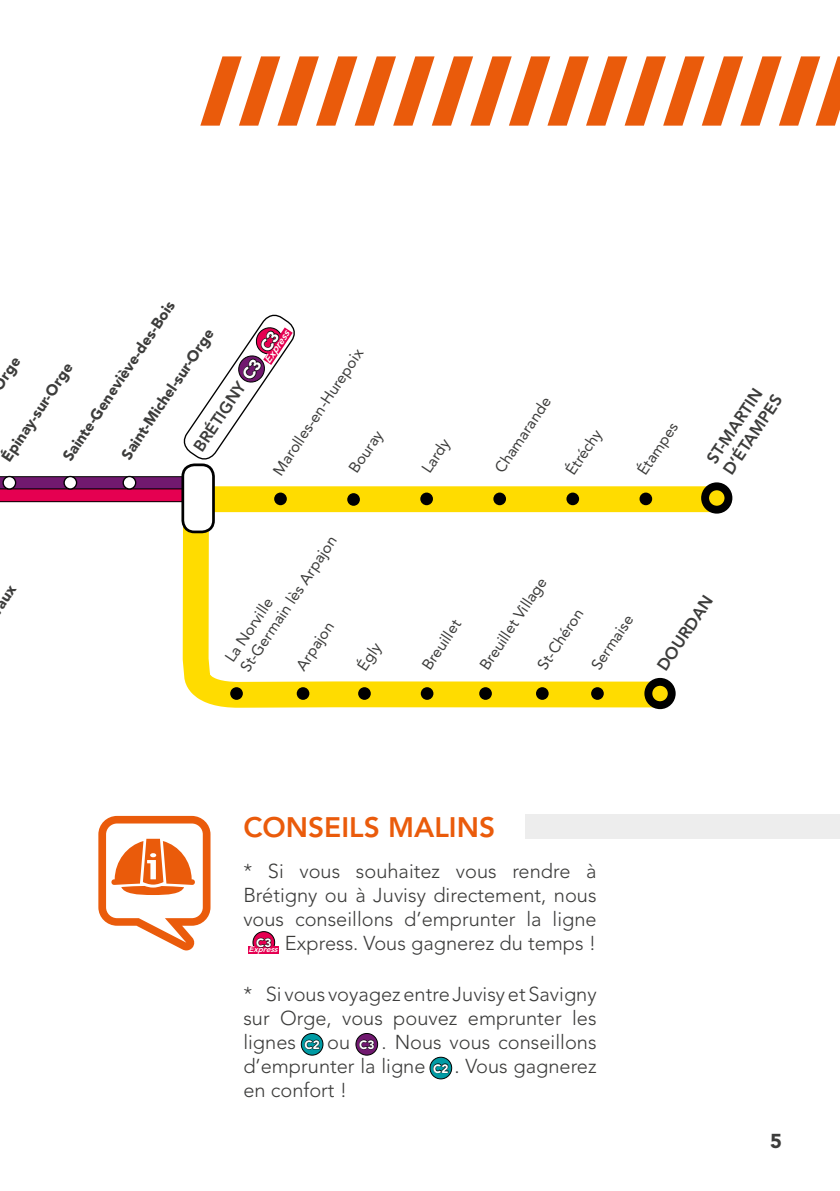
<style>
.page{position:relative;width:840px;height:1191px;background:#fff}
.page>*{position:absolute;margin:0;border:0;box-sizing:border-box;transform-origin:0 0}
.t1{font:800 28px "Avenir LT Std";color:#ea5b0b}
.t2{font:300 20px/24px "Avenir LT Std";color:#3c3c3b;text-align:right}
.t3{font:900 20px "Avenir LT Std";color:#3c3c3b}
.t4{font:800 16.6px/19.8px "Avenir LT Std";color:#3c3c3b}
.t5{font:800 16.2px "Avenir LT Std";color:#3c3c3b}
.t6{font:15.4px/18.2px "Avenir LT Std";color:#3c3c3b}
.t7{font:900 15.2px "Avenir LT Std";color:#3c3c3b}
.t8{font:900 12px "Avenir LT Std";color:#fff}
.t9{font:italic 800 8px "Avenir LT Std";color:#fff}
.s1{font-weight:900;color:#fff}
</style>
<div class="page">
<div style="left:525px;top:814px;width:314px;height:25px;background:#ededed"></div>
<svg style="left:0;top:476px;width:170px;height:26px;background:#9f0a53"></svg>
<svg style="left:3px;top:476px;width:13px;height:13px"></svg>
<div style="left:2px;top:476px;width:14px;height:14px;border:1px solid #000;border-radius:50%"></div>
<svg style="left:64px;top:476px;width:13px;height:13px"></svg>
<div style="left:63px;top:476px;width:14px;height:14px;border:1px solid #000;border-radius:50%"></div>
<svg style="left:123px;top:476px;width:13px;height:13px"></svg>
<div style="left:122px;top:476px;width:14px;height:13px;border:1px solid #000;border-radius:50%"></div>
<div style="left:201px;top:486px;width:515px;height:26px;background:#ffdc00"></div>
<svg style="left:704px;top:486px;width:24px;height:24px"></svg>
<div style="left:700px;top:482px;width:32px;height:31px;border:8px solid #000;border-radius:50%"></div>
<svg style="left:170px;top:467px;width:514px;height:243px"></svg>
<div style="left:648px;top:682px;width:23px;height:23px;background:#ffdc00;border-radius:50%"></div>
<div style="left:644px;top:678px;width:31px;height:31px;border:8px solid #000;border-radius:50%"></div>
<div style="left:274px;top:492px;width:13px;height:13px;background:#000;border-radius:50%"></div>
<div style="left:347px;top:493px;width:13px;height:13px;background:#000;border-radius:50%"></div>
<div style="left:420px;top:492px;width:13px;height:13px;background:#000;border-radius:50%"></div>
<div style="left:493px;top:492px;width:12px;height:13px;background:#000;border-radius:50%"></div>
<div style="left:566px;top:492px;width:12px;height:13px;background:#000;border-radius:50%"></div>
<div style="left:639px;top:492px;width:12px;height:13px;background:#000;border-radius:50%"></div>
<div style="left:230px;top:687px;width:13px;height:13px;background:#000;border-radius:50%"></div>
<div style="left:296px;top:687px;width:13px;height:13px;background:#000;border-radius:50%"></div>
<div style="left:358px;top:687px;width:12px;height:13px;background:#000;border-radius:50%"></div>
<div style="left:420px;top:687px;width:13px;height:13px;background:#000;border-radius:50%"></div>
<div style="left:479px;top:687px;width:12px;height:13px;background:#000;border-radius:50%"></div>
<div style="left:535px;top:687px;width:13px;height:13px;background:#000;border-radius:50%"></div>
<div style="left:590px;top:687px;width:13px;height:13px;background:#000;border-radius:50%"></div>
<div style="left:183px;top:465px;width:30px;height:67px;background:#fff;border-radius:12px"></div>
<div style="left:181px;top:463px;width:34px;height:70px;border:3px solid #000;border-radius:12px"></div>
<svg style="left:200px;top:56px;width:639px;height:70px"></svg>
<svg style="left:98px;top:816px;width:112px;height:134px"></svg>
<svg style="left:253px;top:931px;width:21px;height:22px"></svg>
<div style="left:252px;top:931px;width:23px;height:22px;border:1px solid #000;border-radius:50%"></div>
<div style="left:248px;top:946px;width:31px;height:7px;background:#e50051"></div>
<svg style="left:256px;top:937px;width:15px;height:10px"></svg>
<svg style="left:301px;top:1033px;width:22px;height:22px"></svg>
<div style="left:301px;top:1033px;width:22px;height:22px;border:1px solid #000;border-radius:50%"></div>
<svg style="left:304px;top:1039px;width:15px;height:10px"></svg>
<svg style="left:356px;top:1033px;width:21px;height:22px"></svg>
<div style="left:355px;top:1033px;width:23px;height:22px;border:1px solid #000;border-radius:50%"></div>
<svg style="left:359px;top:1039px;width:15px;height:10px"></svg>
<svg style="left:430px;top:1057px;width:21px;height:21px"></svg>
<div style="left:429px;top:1056px;width:23px;height:23px;border:1px solid #000;border-radius:50%"></div>
<svg style="left:433px;top:1063px;width:15px;height:10px"></svg>
<svg style="left:183px;top:314px;width:112px;height:150px"></svg>
<p class="t7" style="left:58px;top:454px;width:190px;rotate:-56deg">Sainte-Geneviève-des-Bois</p>
<p class="t7" style="left:117px;top:452px;width:155px;rotate:-56deg">Saint-Michel-sur-Orge</p>
<p class="t5" style="left:189px;top:444px;width:150px;rotate:-56deg">BRÉTIGNY <span class="s1">C3</span> <sub>Express</sub></p>
<p class="t6" style="left:269px;top:468px;width:150px;rotate:-56deg">Marolles-en-Hurepoix</p>
<p class="t7" style="left:-3px;top:454px;width:116px;rotate:-56deg">Épinay-sur-Orge</p>
<p class="t6" style="left:345px;top:466px;width:50px;rotate:-56deg">Bouray</p>
<p class="t6" style="left:417px;top:466px;width:39px;rotate:-56deg">Lardy</p>
<p class="t6" style="left:490px;top:466px;width:90px;rotate:-56deg">Chamarande</p>
<p class="t6" style="left:561px;top:468px;width:53px;rotate:-56deg">Étréchy</p>
<p class="t6" style="left:633px;top:468px;width:61px;rotate:-56deg">Étampes</p>
<p class="t4" style="left:701px;top:456px;width:94px;rotate:-56deg">ST-MARTIN<br>D’ÉTAMPES</p>
<p class="t6" style="left:221px;top:655px;width:162px;rotate:-56deg">La Norville<br>St-Germain lès Arpajon</p>
<p class="t6" style="left:292px;top:663px;width:56px;rotate:-56deg">Arpajon</p>
<p class="t6" style="left:353px;top:663px;width:31px;rotate:-56deg">Égly</p>
<p class="t6" style="left:418px;top:663px;width:58px;rotate:-56deg">Breuillet</p>
<p class="t6" style="left:475px;top:663px;width:109px;rotate:-56deg">Breuillet Village</p>
<p class="t6" style="left:533px;top:663px;width:71px;rotate:-56deg">St-Chéron</p>
<p class="t6" style="left:587px;top:663px;width:64px;rotate:-56deg">Sermaise</p>
<p class="t4" style="left:652px;top:663px;width:88px;rotate:-56deg">DOURDAN</p>
<h1 class="t1" style="left:243px;top:810px;width:253px">CONSEILS MALINS</h1>
<p class="t2" style="left:243px;top:859px;width:354px">* Si vous souhaitez vous rendre à Brétigny ou à Juvisy directement, nous vous conseillons d’emprunter la ligne Express. Vous gagnerez du temps !</p>
<p class="t8" style="left:256px;top:935px;width:17px">C3</p>
<p class="t9" style="left:248px;top:944px;width:32px">Express</p>
<p class="t2" style="left:243px;top:981px;width:354px;text-align:justify">* Si vous voyagez entre Juvisy et Savigny sur Orge, vous pouvez emprunter les lignes</p>
<p class="t2" style="left:243px;top:1029px;width:354px;text-align:left;text-indent:138px">. Nous vous conseillons d’emprunter la ligne</p>
<p class="t2" style="left:327px;top:1029px;width:24px">ou</p>
<p class="t8" style="left:304px;top:1037px;width:17px">C2</p>
<p class="t8" style="left:359px;top:1037px;width:17px">C3</p>
<p class="t2" style="left:454px;top:1053px;width:144px">. Vous gagnerez</p>
<p class="t8" style="left:433px;top:1061px;width:17px">C2</p>
<p class="t2" style="left:243px;top:1077px;width:105px">en confort !</p>
<p class="t3" style="left:769px;top:1129px;width:13px">5</p>
</div>
